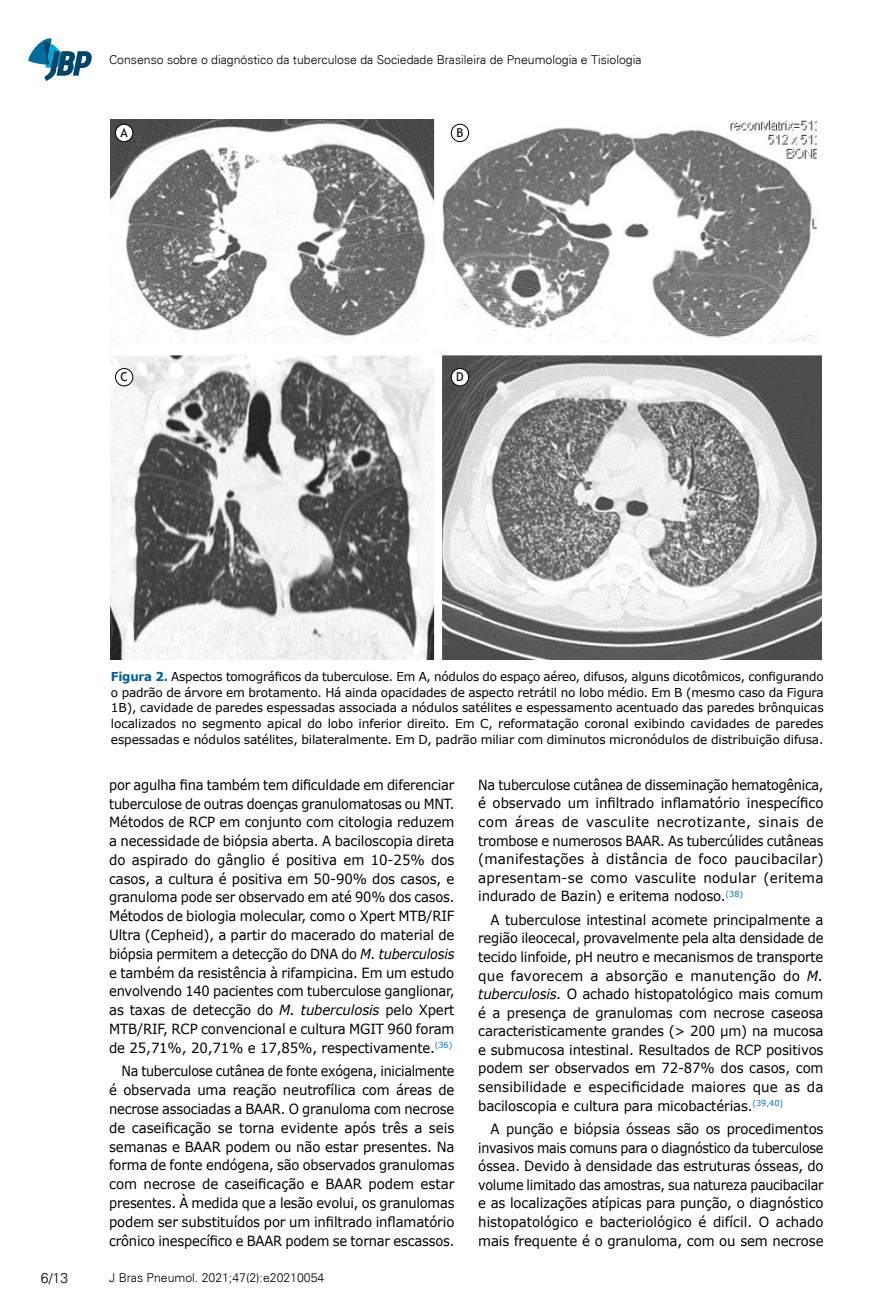
<style>
.page{position:relative;width:893px;height:1315px;background:#fff}
.page>*{position:absolute;margin:0;border:0;box-sizing:border-box;transform-origin:0 0}
.t1{font:14px/18.6px "Verdana";letter-spacing:-.01em;color:#000;text-align:justify;scale:.95 1}
.t2{font:14px/18.7px "Verdana";letter-spacing:-.01em;color:#000;text-align:justify;scale:.93 1}
.t3{font:14px/18.7px "Verdana";letter-spacing:-.01em;color:#000;text-align:justify;scale:.91 1}
.t4{font:14px/18.6px "Verdana";letter-spacing:-.01em;color:#000;text-align:justify;scale:.92 1}
.t5{font:300 14px "Univers";color:#000}
.t6{font:12.25px/15.8px "Verdana";letter-spacing:-.01em;color:#000;text-align:justify}
.t7{font:300 12.25px "Univers";color:#000}
.t8{font:12.25px "Trebuchet MS";color:#000}
.s1{font-weight:700;color:#01609a}
.s2{font-style:italic}
</style>
<div class="page">
<svg style="left:28px;top:38px;width:64px;height:43px"></svg>
<img style="left:111px;top:119px;width:711px;height:540px">
<div style="left:115px;top:124px;width:18px;height:18px;background:#fff;border-radius:50%"></div>
<div style="left:115px;top:124px;width:18px;height:18px;border:1px solid #000;border-radius:50%"></div>
<div style="left:451px;top:124px;width:18px;height:18px;background:#fff;border-radius:50%"></div>
<div style="left:451px;top:124px;width:18px;height:18px;border:1px solid #000;border-radius:50%"></div>
<div style="left:115px;top:368px;width:18px;height:18px;background:#fff;border-radius:50%"></div>
<div style="left:115px;top:368px;width:18px;height:18px;border:1px solid #000;border-radius:50%"></div>
<div style="left:451px;top:368px;width:18px;height:18px;background:#fff;border-radius:50%"></div>
<div style="left:451px;top:368px;width:18px;height:18px;border:1px solid #000;border-radius:50%"></div>
<p class="t7" style="left:109px;top:52px;width:534px">Consenso sobre o diagnóstico da tuberculose da Sociedade Brasileira de Pneumologia e Tisiologia</p>
<p class="t8" style="left:121px;top:125px;width:9px">A</p>
<p class="t8" style="left:456px;top:125px;width:8px">B</p>
<p class="t8" style="left:120px;top:369px;width:9px">C</p>
<p class="t8" style="left:456px;top:369px;width:9px">D</p>
<p class="t6" style="left:111px;top:668px;width:714px"><span class="s1">Figura 2.</span> Aspectos tomográficos da tuberculose. Em A, nódulos do espaço aéreo, difusos, alguns dicotômicos, configurando o padrão de árvore em brotamento. Há ainda opacidades de aspecto retrátil no lobo médio. Em B (mesmo caso da Figura 1B), cavidade de paredes espessadas associada a nódulos satélites e espessamento acentuado das paredes brônquicas localizados no segmento apical do lobo inferior direito. Em C, reformatação coronal exibindo cavidades de paredes espessadas e nódulos satélites, bilateralmente. Em D, padrão miliar com diminutos micronódulos de distribuição difusa.</p>
<p class="t2" style="left:109px;top:775px;width:373px">por agulha fina também tem dificuldade em diferenciar tuberculose de outras doenças granulomatosas ou MNT.<br>Métodos de RCP em conjunto com citologia reduzem a necessidade de biópsia aberta. A baciloscopia direta do aspirado do gânglio é positiva em 10-25% dos casos, a cultura é positiva em 50-90% dos casos, e granuloma pode ser observado em até 90% dos casos.<br>Métodos de biologia molecular, como o Xpert MTB/RIF Ultra (Cepheid), a partir do macerado do material de biópsia permitem a detecção do DNA do <span class="s2">M. tuberculosis </span>e também da resistência à rifampicina. Em um estudo envolvendo 140 pacientes com tuberculose ganglionar, as taxas de detecção do <span class="s2">M. tuberculosis</span> pelo Xpert MTB/RIF, RCP convencional e cultura MGIT 960 foram de 25,71%, 20,71% e 17,85%, respectivamente.<sup>(36)</sup></p>
<p class="t3" style="left:109px;top:1062px;width:381px;text-indent:12px">Na tuberculose cutânea de fonte exógena, inicialmente é observada uma reação neutrofílica com áreas de necrose associadas a BAAR. O granuloma com necrose de caseificação se torna evidente após três a seis semanas e BAAR podem ou não estar presentes. Na forma de fonte endógena, são observados granulomas com necrose de caseificação e BAAR podem estar presentes. À medida que a lesão evolui, os granulomas podem ser substituídos por um infiltrado inflamatório crônico inespecífico e BAAR podem se tornar escassos.</p>
<p class="t5" style="left:41px;top:1269px;width:29px">6/13</p>
<p class="t7" style="left:109px;top:1270px;width:217px">J Bras Pneumol. 2021;47(2):e20210054</p>
<p class="t4" style="left:478px;top:775px;width:377px">Na tuberculose cutânea de disseminação hematogênica, é observado um infiltrado inflamatório inespecífico com áreas de vasculite necrotizante, sinais de trombose e numerosos BAAR. As tubercúlides cutâneas (manifestações à distância de foco paucibacilar) apresentam-se como vasculite nodular (eritema indurado de Bazin) e eritema nodoso.<sup>(38)</sup></p>
<p class="t1" style="left:478px;top:910px;width:365px;text-indent:12px">A tuberculose intestinal acomete principalmente a região ileocecal, provavelmente pela alta densidade de tecido linfoide, pH neutro e mecanismos de transporte que favorecem a absorção e manutenção do <span class="s2">M. tuberculosis.</span> O achado histopatológico mais comum é a presença de granulomas com necrose caseosa caracteristicamente grandes (&gt; 200 µm) na mucosa e submucosa intestinal. Resultados de RCP positivos podem ser observados em 72-87% dos casos, com sensibilidade e especificidade maiores que as da baciloscopia e cultura para micobactérias.<sup>(39,40)</sup></p>
<p class="t1" style="left:478px;top:1119px;width:365px;text-indent:12px">A punção e biópsia ósseas são os procedimentos invasivos mais comuns para o diagnóstico da tuberculose óssea. Devido à densidade das estruturas ósseas, do volume limitado das amostras, sua natureza paucibacilar e as localizações atípicas para punção, o diagnóstico histopatológico e bacteriológico é difícil. O achado mais frequente é o granuloma, com ou sem necrose</p>
</div>
